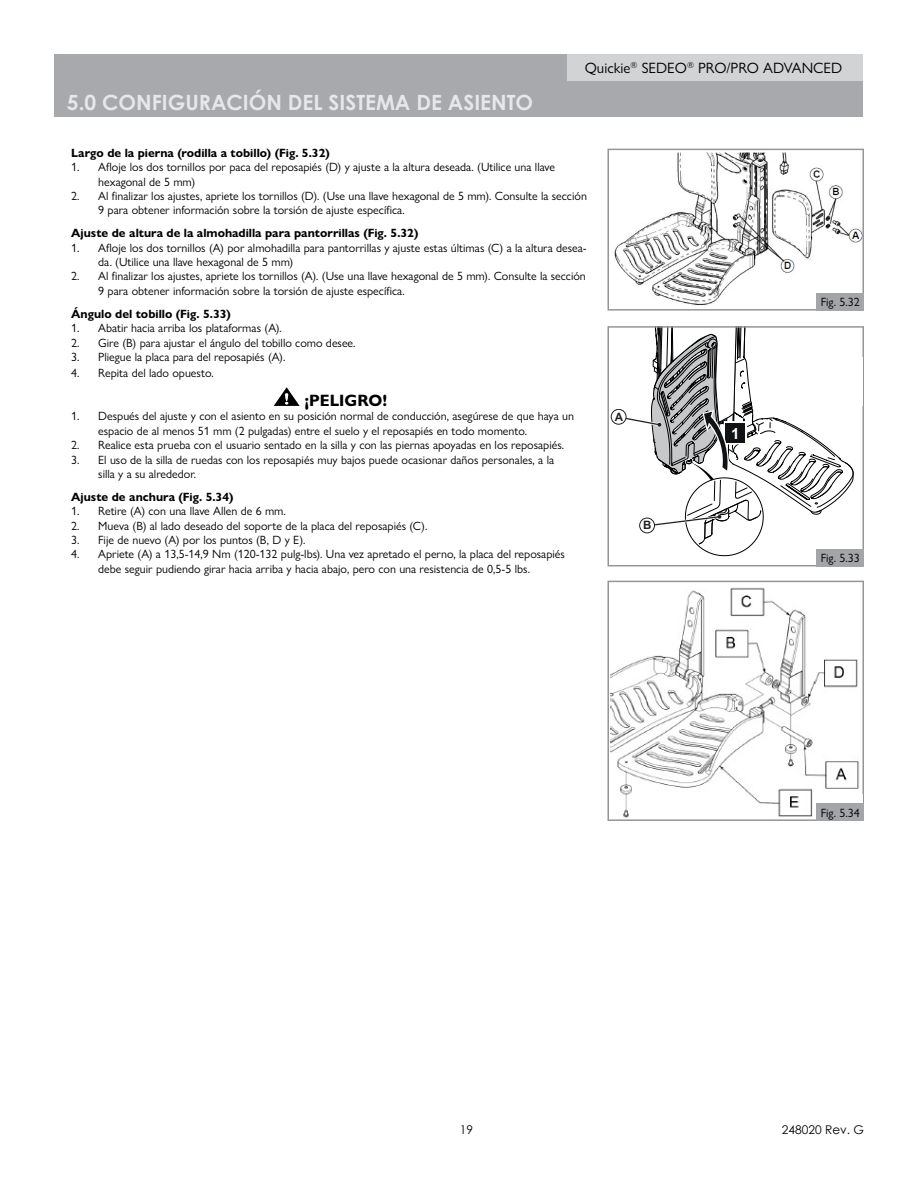
<style>
.page{position:relative;width:918px;height:1188px;background:#fff}
.page>*{position:absolute;margin:0;border:0;box-sizing:border-box;transform-origin:0 0}
.t1{font:700 21px "Century Gothic";color:#e6e7e8}
.t2{font:700 16.5px "Gill Sans Nova";color:#000}
.t3{font:700 15.15px "Arial";color:#fff}
.t4{font:15px "Gill Sans Nova";color:#000}
.t5{font:12px/14.4px "Gill Sans Nova";color:#000}
.t6{font:700 12px "Gill Sans Nova";color:#000}
.t7{font:12px "Century Gothic";color:#000}
.t8{font:700 11.55px "Arial";color:#231f20}
</style>
<div class="page">
<div style="left:54px;top:54px;width:809px;height:63px;background:#a7a9ac"></div>
<div style="left:567px;top:54px;width:296px;height:26px;background:#d1d3d4"></div>
<svg style="left:274px;top:387px;width:26px;height:19px"></svg>
<svg style="left:608px;top:149px;width:256px;height:162px"></svg>
<div style="left:802px;top:288px;width:47px;height:19px;background:#fff"></div>
<div style="left:816px;top:293px;width:48px;height:18px;background:#a3a5a8"></div>
<svg style="left:608px;top:326px;width:256px;height:240px"></svg>
<div style="left:816px;top:549px;width:48px;height:17px;background:#a3a5a8"></div>
<svg style="left:608px;top:581px;width:256px;height:240px"></svg>
<div style="left:786px;top:357px;width:76px;height:49px;background:#fff"></div>
<div style="left:817px;top:794px;width:45px;height:19px;background:#fff"></div>
<div style="left:816px;top:804px;width:48px;height:17px;background:#a3a5a8"></div>
<p class="t4" style="left:585px;top:62px;width:259px">Quickie<sup>®</sup> SEDEO<sup>®</sup> PRO/PRO ADVANCED</p>
<h1 class="t1" style="left:67px;top:93px;width:468px">5.0 CONFIGURACIÓN DEL SISTEMA DE ASIENTO</h1>
<p class="t6" style="left:71px;top:148px;width:260px">Largo de la pierna (rodilla a tobillo) (Fig. 5.32)</p>
<p class="t5" style="left:98px;top:161px;width:458px;text-indent:-27px">1. Afloje los dos tornillos por paca del reposapiés (D) y ajuste a la altura deseada. (Utilice una llave hexagonal de 5 mm)</p>
<p class="t5" style="left:98px;top:190px;width:490px;text-indent:-27px">2. Al finalizar los ajustes, apriete los tornillos (D). (Use una llave hexagonal de 5 mm). Consulte la sección<br>9 para obtener información sobre la torsión de ajuste específica.</p>
<p class="t6" style="left:71px;top:229px;width:349px">Ajuste de altura de la almohadilla para pantorrillas (Fig. 5.32)</p>
<p class="t5" style="left:98px;top:242px;width:490px;text-indent:-27px">1. Afloje los dos tornillos (A) por almohadilla para pantorrillas y ajuste estas últimas (C) a la altura desea&shy;da. (Utilice una llave hexagonal de 5 mm)</p>
<p class="t5" style="left:98px;top:271px;width:489px;text-indent:-27px">2. Al finalizar los ajustes, apriete los tornillos (A). (Use una llave hexagonal de 5 mm). Consulte la sección<br>9 para obtener información sobre la torsión de ajuste específica.</p>
<p class="t6" style="left:71px;top:307px;width:161px">Ángulo del tobillo (Fig. 5.33)</p>
<p class="t5" style="left:71px;top:322px;width:212px">1. Abatir hacia arriba los plataformas (A).</p>
<p class="t5" style="left:71px;top:337px;width:286px">2. Gire (B) para ajustar el ángulo del tobillo como desee.</p>
<p class="t5" style="left:71px;top:351px;width:216px">3. Pliegue la placa para del reposapiés (A).</p>
<p class="t5" style="left:71px;top:367px;width:144px">4. Repita del lado opuesto.</p>
<h2 class="t2" style="left:304px;top:391px;width:84px">¡PELIGRO!</h2>
<p class="t5" style="left:98px;top:410px;width:477px;text-indent:-27px">1. Después del ajuste y con el asiento en su posición normal de conducción, asegúrese de que haya un espacio de al menos 51 mm (2 pulgadas) entre el suelo y el reposapiés en todo momento.</p>
<p class="t5" style="left:71px;top:439px;width:495px">2. Realice esta prueba con el usuario sentado en la silla y con las piernas apoyadas en los reposapiés.</p>
<p class="t5" style="left:98px;top:454px;width:457px;text-indent:-27px">3. El uso de la silla de ruedas con los reposapiés muy bajos puede ocasionar daños personales, a la silla y a su alrededor.</p>
<p class="t6" style="left:71px;top:490px;width:164px">Ajuste de anchura (Fig. 5.34)</p>
<p class="t5" style="left:71px;top:505px;width:216px">1. Retire (A) con una llave Allen de 6 mm.</p>
<p class="t5" style="left:71px;top:520px;width:358px">2. Mueva (B) al lado deseado del soporte de la placa del reposapiés (C).</p>
<p class="t5" style="left:71px;top:534px;width:236px">3. Fije de nuevo (A) por los puntos (B, D y E).</p>
<p class="t5" style="left:98px;top:549px;width:468px;text-indent:-27px">4. Apriete (A) a 13,5-14,9 Nm (120-132 pulg-lbs). Una vez apretado el perno, la placa del reposapiés debe seguir pudiendo girar hacia arriba y hacia abajo, pero con una resistencia de 0,5-5 lbs.</p>
<p class="t8" style="left:615px;top:410px;width:10px">A</p>
<p class="t8" style="left:643px;top:519px;width:10px">B</p>
<p class="t3" style="left:731px;top:424px;width:10px">1</p>
<p class="t5" style="left:821px;top:296px;width:40px">Fig. 5.32</p>
<p class="t5" style="left:821px;top:552px;width:40px">Fig. 5.33</p>
<p class="t5" style="left:821px;top:807px;width:40px">Fig. 5.34</p>
<p class="t7" style="left:460px;top:1124px;width:15px">19</p>
<p class="t7" style="left:782px;top:1124px;width:84px">248020 Rev. G</p>
</div>
